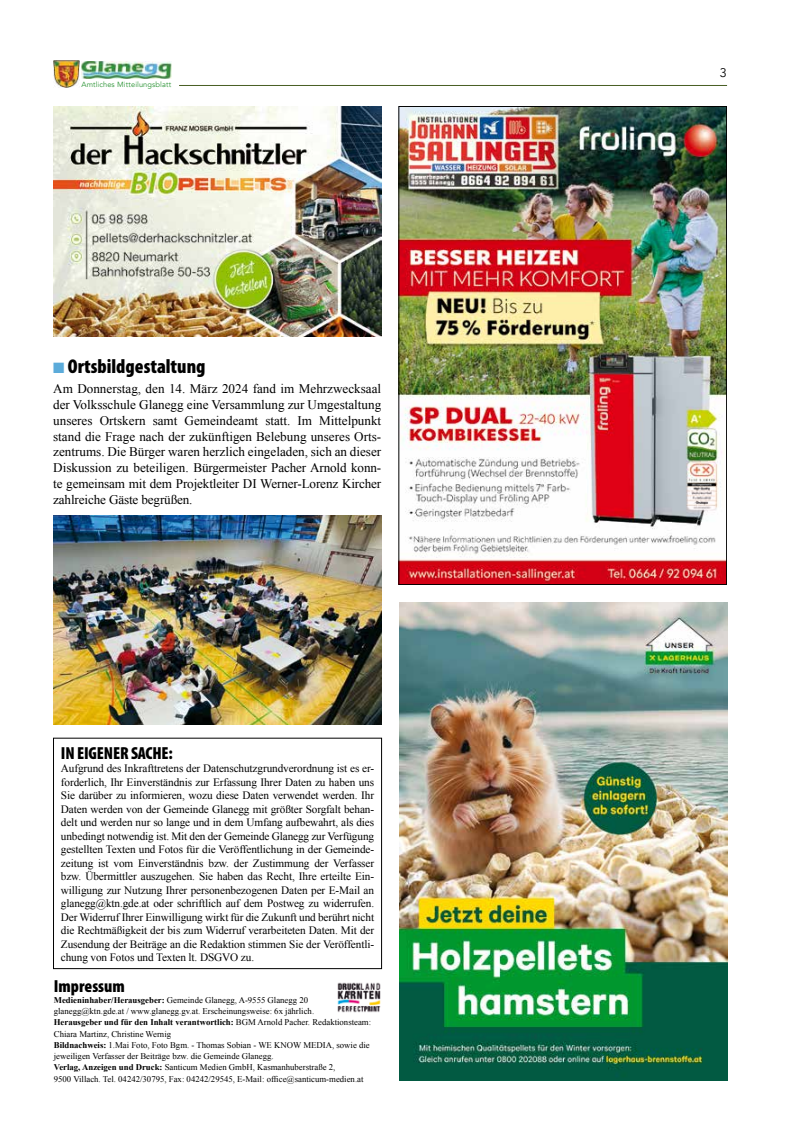
<style>
.page{position:relative;width:798px;height:1134px;background:#fff}
.page>*{position:absolute;margin:0;border:0;box-sizing:border-box;transform-origin:0 0}
.t1{font:900 condensed 20px "Myriad Pro";color:#000}
.t2{font:900 condensed 17.5px "Myriad Pro";letter-spacing:-.01em;color:#000}
.t3{font:13.12px/15.8px "Times New Roman";letter-spacing:-.01em;color:#000;text-align:justify}
.t4{font:12.5px "Avenir";color:#000}
.t5{font:11.25px/13.5px "Times New Roman";letter-spacing:-.01em;color:#000;text-align:justify}
.t6{font:8.75px/11.2px "Times New Roman";color:#000}
.t7{font:7.5px "Avenir";letter-spacing:.01em;color:#299333}
.s1{color:#5babda}
.s2{font-weight:700}
</style>
<div class="page">
<hr style="left:179px;top:85px;width:547px;height:1px;background:#485e23">
<img style="left:53px;top:61px;width:26px;height:26px">
<img style="left:81px;top:61px;width:90px;height:18px">
<img style="left:337px;top:982px;width:44px;height:31px">
<div style="left:53px;top:738px;width:329px;height:231px;border:1px solid #000"></div>
<img style="left:53px;top:516px;width:328px;height:208px">
<img style="left:400px;top:108px;width:324px;height:475px">
<div style="left:398px;top:106px;width:328px;height:479px;border:1px solid #000"></div>
<img style="left:53px;top:106px;width:328px;height:230px">
<img style="left:399px;top:602px;width:327px;height:479px">
<p class="t7" style="left:81px;top:80px;width:91px">Amtliches Mitteilungsblatt</p>
<h1 class="t1" style="left:53px;top:353px;width:154px"><span class="s1">■</span> Ortsbildgestaltung</h1>
<p class="t3" style="left:53px;top:381px;width:329px">Am Donnerstag, den 14. März 2024 fand im Mehrzwecksaal der Volksschule Glanegg eine Versammlung zur Umgestaltung unseres Ortskern samt Gemeindeamt statt. Im Mittelpunkt stand die Frage nach der zukünftigen Belebung unseres Orts&shy;zentrums. Die Bürger waren herzlich eingeladen, sich an dieser Diskussion zu beteiligen. Bürgermeister Pacher Arnold konn&shy;te gemeinsam mit dem Projektleiter DI Werner-Lorenz Kircher zahlreiche Gäste begrüßen.</p>
<h2 class="t2" style="left:61px;top:742px;width:113px">IN EIGENER SACHE:</h2>
<p class="t5" style="left:61px;top:761px;width:315px">Aufgrund des Inkrafttretens der Datenschutzgrundverordnung ist es er&shy;forderlich, Ihr Einverständnis zur Erfassung Ihrer Daten zu haben uns Sie darüber zu informieren, wozu diese Daten verwendet werden. Ihr Daten werden von der Gemeinde Glanegg mit größter Sorgfalt behan&shy;delt und werden nur so lange und in dem Umfang aufbewahrt, als dies unbedingt notwendig ist. Mit den der Gemeinde Glanegg zur Verfügung gestellten Texten und Fotos für die Veröffentlichung in der Gemeinde&shy;zeitung ist vom Einverständnis bzw. der Zustimmung der Verfasser bzw. Übermittler auszugehen. Sie haben das Recht, Ihre erteilte Ein&shy;willigung zur Nutzung Ihrer personenbezogenen Daten per E-Mail an glanegg@ktn.gde.at oder schriftlich auf dem Postweg zu widerrufen.<br>Der Widerruf Ihrer Einwilligung wirkt für die Zukunft und berührt nicht die Rechtmäßigkeit der bis zum Widerruf verarbeiteten Daten. Mit der Zusendung der Beiträge an die Redaktion stimmen Sie der Veröffentli&shy;chung von Fotos und Texten lt. DSGVO zu.</p>
<h2 class="t2" style="left:54px;top:975px;width:73px">Impressum</h2>
<p class="t6" style="left:54px;top:994px;width:319px"><span class="s2">Medieninhaber/Herausgeber:</span> Gemeinde Glanegg, A-9555 Glanegg 20 glanegg@ktn.gde.at / www.glanegg.gv.at. Erscheinungsweise: 6x jährlich.<br><span class="s2">Herausgeber und für den Inhalt verantwortlich:</span> BGM Arnold Pacher. Redaktionsteam:<br>Chiara Martinz, Christine Wernig<br><span class="s2">Bildnachweis:</span> 1.Mai Foto, Foto Bgm. - Thomas Sobian - WE KNOW MEDIA, sowie die jeweiligen Verfasser der Beiträge bzw. die Gemeinde Glanegg.<br><span class="s2">Verlag, Anzeigen und Druck:</span> Santicum Medien GmbH, Kasmanhuberstraße 2,<br>9500 Villach. Tel. 04242/30795, Fax: 04242/29545, E-Mail: office@santicum-medien.at</p>
<p class="t4" style="left:719px;top:65px;width:8px">3</p>
</div>
